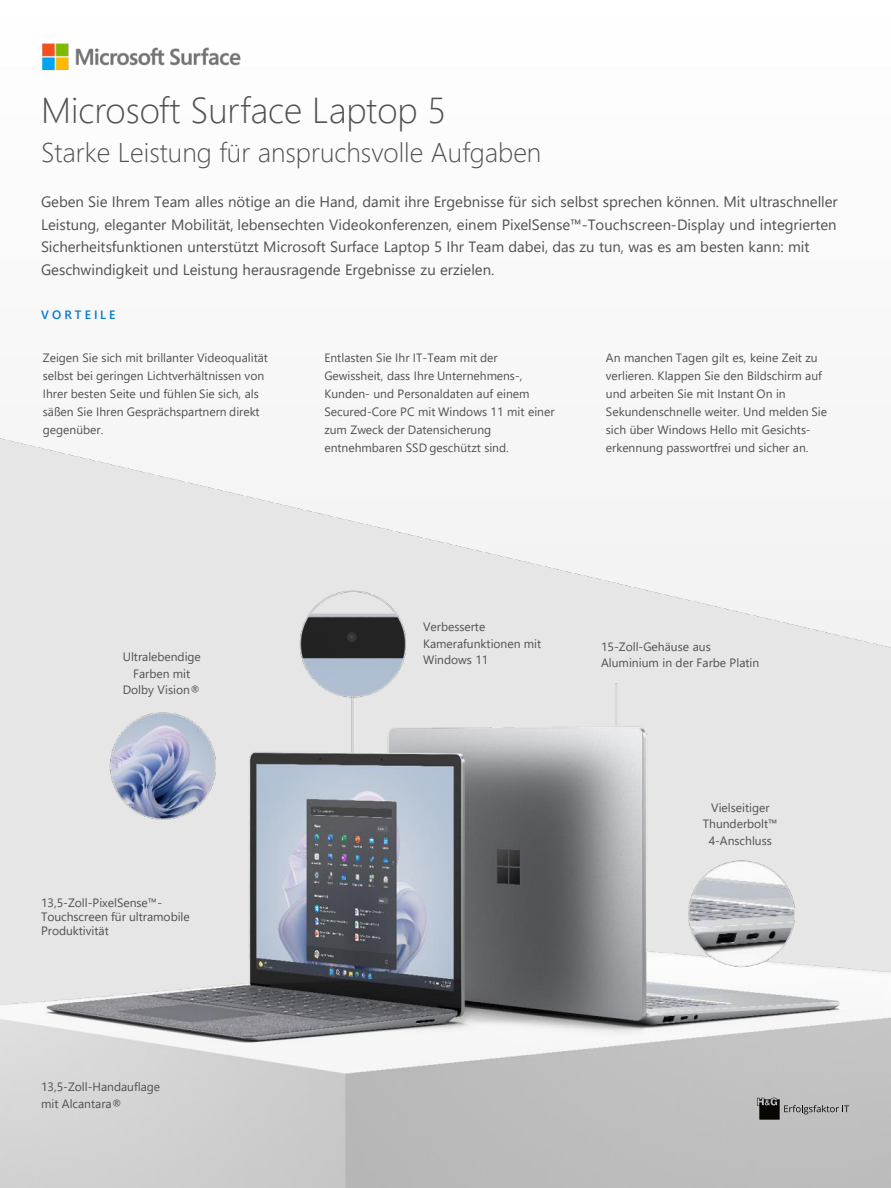
<style>
.page{position:relative;width:891px;height:1188px;background:#fff}
.page>*{position:absolute;margin:0;border:0;box-sizing:border-box;transform-origin:0 0}
.t1{font:300 36px "Segoe UI";color:#505050}
.t2{font:300 27px "Segoe UI";color:#505050}
.t3{font:15px/22.5px "Segoe UI";color:#505050}
.t4{font:12.15px "Segoe UI";color:#505050}
.t5{font:600 12.15px "Segoe UI";letter-spacing:.275em;color:#0078d4}
.t6{font:12px/18px "Segoe UI";color:#505050}
</style>
<div class="page">
<img style="left:42px;top:43px;width:199px;height:27px">
<img style="left:0;top:438px;width:891px;height:750px">
<img style="left:646px;top:828px;width:245px;height:360px">
<svg style="left:757px;top:1098px;width:92px;height:22px;background:#939292"></svg>
<h1 class="t1" style="left:41px;top:97px;width:407px">Microsoft Surface Laptop 5</h1>
<h2 class="t2" style="left:41px;top:143px;width:502px">Starke Leistung für anspruchsvolle Aufgaben</h2>
<p class="t3" style="left:41px;top:192px;width:798px">Geben Sie Ihrem Team alles nötige an die Hand, damit ihre Ergebnisse für sich selbst sprechen können. Mit ultraschneller Leistung, eleganter Mobilität, lebensechten Videokonferenzen, einem PixelSense™-Touchscreen-Display und integrierten Sicherheitsfunktionen unterstützt Microsoft Surface Laptop 5 Ihr Team dabei, das zu tun, was es am besten kann: mit Geschwindigkeit und Leistung herausragende Ergebnisse zu erzielen.</p>
<p class="t5" style="left:41px;top:310px;width:76px">VORTEILE</p>
<p class="t6" style="left:43px;top:349px;width:227px">Zeigen Sie sich mit brillanter Videoqualität selbst bei geringen Lichtverhältnissen von Ihrer besten Seite und fühlen Sie sich, als säßen Sie Ihren Gesprächspartnern direkt gegenüber.</p>
<p class="t6" style="left:324px;top:349px;width:232px">Entlasten Sie Ihr IT-Team mit der Gewissheit, dass Ihre Unternehmens-, Kunden- und Personaldaten auf einem Secured-Core PC mit Windows 11 mit einer zum Zweck der Datensicherung entnehmbaren SSD geschützt sind.</p>
<p class="t6" style="left:606px;top:349px;width:223px">An manchen Tagen gilt es, keine Zeit zu verlieren. Klappen Sie den Bildschirm auf und arbeiten Sie mit Instant On in Sekundenschnelle weiter. Und melden Sie sich über Windows Hello mit Gesichts&shy;erkennung passwortfrei und sicher an.</p>
<p class="t6" style="left:123px;top:650px;width:80px;line-height:16.5px;text-align:center">Ultralebendige<br>Farben mit<br>Dolby Vision®</p>
<p class="t6" style="left:41px;top:894px;width:123px">13,5-Zoll-PixelSense™-</p>
<p class="t4" style="left:41px;top:912px;width:150px">Touchscreen für ultramobile</p>
<p class="t6" style="left:41px;top:923px;width:69px">Produktivität</p>
<p class="t6" style="left:41px;top:1080px;width:121px;line-height:16.4px">13,5-Zoll-Handauflage mit Alcantara®</p>
<p class="t6" style="left:423px;top:620px;width:120px;line-height:16.5px">Verbesserte<br>Kamerafunktionen mit<br>Windows 11</p>
<p class="t6" style="left:601px;top:640px;width:160px;line-height:16.4px">15-Zoll-Gehäuse aus<br>Aluminium in der Farbe Platin</p>
<p class="t6" style="left:703px;top:800px;width:76px;line-height:16.5px;text-align:center">Vielseitiger<br>Thunderbolt™<br>4-Anschluss</p>
</div>
